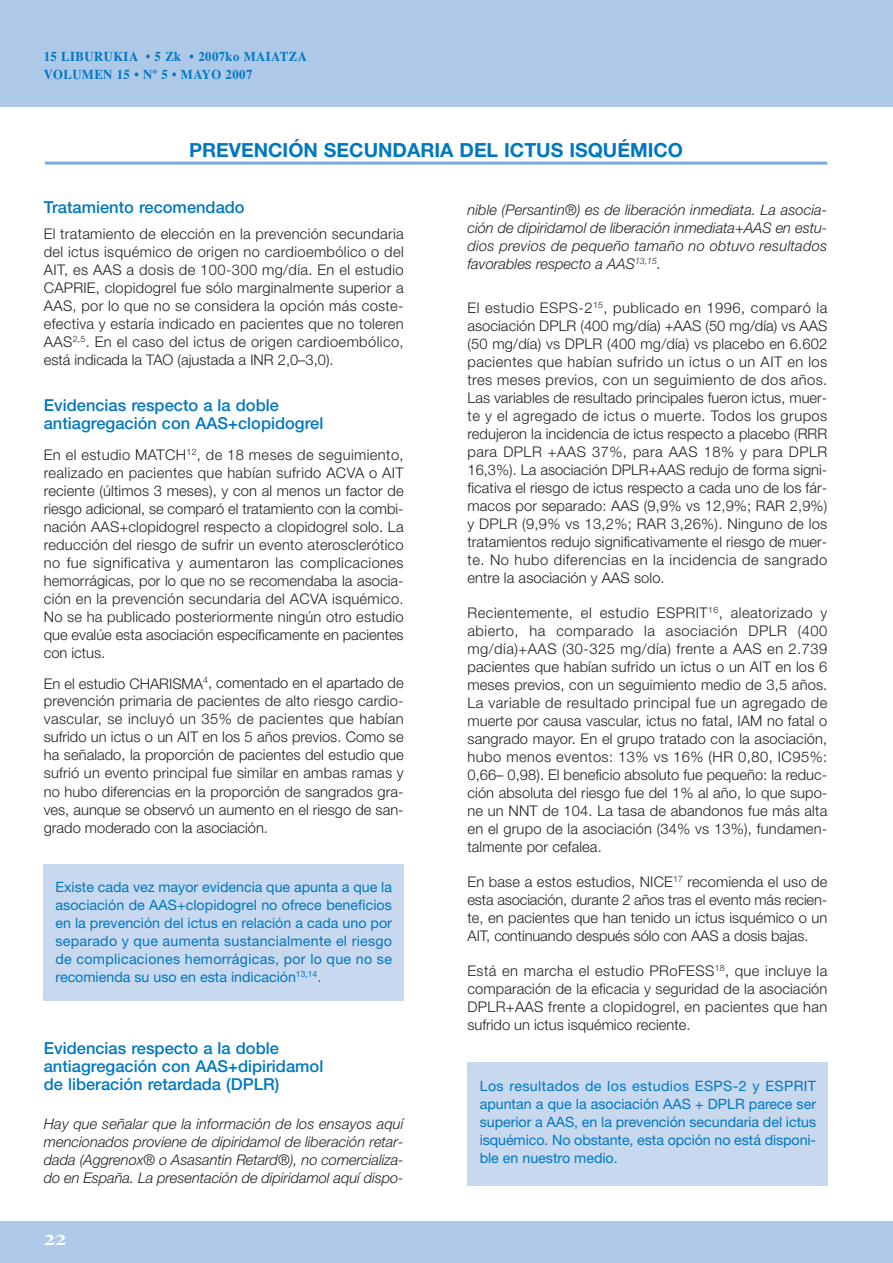
<style>
.page{position:relative;width:893px;height:1263px;background:#fff}
.page>*{position:absolute;margin:0;border:0;box-sizing:border-box;transform-origin:0 0}
.t1{font:700 19.5px "Helvetica Neue";color:#0078c1}
.t2{font:500 16.5px/18px "Helvetica Neue";color:#0078c1}
.t3{font:700 15px "Times";color:#fff;scale:1.5 1}
.t4{font:300 14.7px/18px "Helvetica Neue";color:#231f20;text-align:justify}
.t5{font:italic 300 14.7px/18px "Helvetica Neue";letter-spacing:-.005em;color:#231f20;text-align:justify}
.t6{font:14.25px/18px "Helvetica Neue";color:#0078c1;text-align:justify}
.t7{font:700 13.5px/18px "Times";letter-spacing:.035em;color:#0078c1;scale:.94 1}
</style>
<div class="page">
<div style="left:0;top:1221px;width:893px;height:42px;background:#aec8e8"></div>
<div style="left:0;top:0;width:893px;height:106px;background:#aec8e8"></div>
<hr style="left:45px;top:162px;width:782px;height:3px;background:#7bacdc">
<div style="left:44px;top:865px;width:360px;height:136px;background:#c7d8ef"></div>
<div style="left:468px;top:1062px;width:360px;height:124px;background:#c7d8ef"></div>
<p class="t7" style="left:44px;top:49px;width:281px">15 LIBURUKIA • 5 Zk • 2007ko MAIATZA<br>VOLUMEN 15 • Nº 5 • MAYO 2007</p>
<h1 class="t1" style="left:189px;top:143px;width:495px">PREVENCIÓN SECUNDARIA DEL ICTUS ISQUÉMICO</h1>
<p class="t2" style="left:44px;top:200px;width:202px">Tratamiento recomendado</p>
<p class="t4" style="left:44px;top:227px;width:361px">El tratamiento de elección en la prevención secundaria del ictus isquémico de origen no cardioembólico o del AIT, es AAS a dosis de 100-300 mg/día. En el estudio CAPRIE, clopidogrel fue sólo marginalmente superior a AAS, por lo que no se considera la opción más coste&shy;efectiva y estaría indicado en pacientes que no toleren AAS<sup>2,5</sup>. En el caso del ictus de origen cardioembólico, está indicada la TAO (ajustada a INR 2,0–3,0).</p>
<p class="t2" style="left:44px;top:398px;width:281px">Evidencias respecto a la doble antiagregación con AAS+clopidogrel</p>
<p class="t4" style="left:44px;top:447px;width:361px">En el estudio MATCH<sup>12</sup>, de 18 meses de seguimiento, realizado en pacientes que habían sufrido ACVA o AIT reciente (últimos 3 meses), y con al menos un factor de riesgo adicional, se comparó el tratamiento con la combi&shy;nación AAS+clopidogrel respecto a clopidogrel solo. La reducción del riesgo de sufrir un evento aterosclerótico no fue significativa y aumentaron las complicaciones hemorrágicas, por lo que no se recomendaba la asocia&shy;ción en la prevención secundaria del ACVA isquémico.<br>No se ha publicado posteriormente ningún otro estudio que evalúe esta asociación específicamente en pacientes con ictus.</p>
<p class="t4" style="left:44px;top:676px;width:361px">En el estudio CHARISMA<sup>4</sup>, comentado en el apartado de prevención primaria de pacientes de alto riesgo cardio&shy;vascular, se incluyó un 35% de pacientes que habían sufrido un ictus o un AIT en los 5 años previos. Como se ha señalado, la proporción de pacientes del estudio que sufrió un evento principal fue similar en ambas ramas y no hubo diferencias en la proporción de sangrados gra&shy;ves, aunque se observó un aumento en el riesgo de san&shy;grado moderado con la asociación.</p>
<p class="t6" style="left:56px;top:879px;width:338px">Existe cada vez mayor evidencia que apunta a que la asociación de AAS+clopidogrel no ofrece beneficios en la prevención del ictus en relación a cada uno por separado y que aumenta sustancialmente el riesgo de complicaciones hemorrágicas, por lo que no se recomienda su uso en esta indicación<sup>13,14</sup>.</p>
<p class="t2" style="left:44px;top:1041px;width:281px">Evidencias respecto a la doble antiagregación con AAS+dipiridamol de liberación retardada (DPLR)</p>
<p class="t5" style="left:44px;top:1116px;width:361px">Hay que señalar que la información de los ensayos aquí mencionados proviene de dipiridamol de liberación retar&shy;dada (Aggrenox® o Asasantin Retard®), no comercializa&shy;do en España. La presentación de dipiridamol aquí dispo-</p>
<p class="t3" style="left:44px;top:1234px;width:16px">22</p>
<p class="t5" style="left:467px;top:202px;width:361px">nible (Persantin®) es de liberación inmediata. La asocia&shy;ción de dipiridamol de liberación inmediata+AAS en estu&shy;dios previos de pequeño tamaño no obtuvo resultados favorables respecto a AAS<sup>13,15</sup>.</p>
<p class="t4" style="left:467px;top:300px;width:361px">El estudio ESPS-2<sup>15</sup>, publicado en 1996, comparó la asociación DPLR (400 mg/día) +AAS (50 mg/día) vs AAS (50 mg/día) vs DPLR (400 mg/día) vs placebo en 6.602 pacientes que habían sufrido un ictus o un AIT en los tres meses previos, con un seguimiento de dos años.<br>Las variables de resultado principales fueron ictus, muer&shy;te y el agregado de ictus o muerte. Todos los grupos redujeron la incidencia de ictus respecto a placebo (RRR para DPLR +AAS 37%, para AAS 18% y para DPLR 16,3%). La asociación DPLR+AAS redujo de forma signi&shy;ficativa el riesgo de ictus respecto a cada uno de los fár&shy;macos por separado: AAS (9,9% vs 12,9%; RAR 2,9%) y DPLR (9,9% vs 13,2%; RAR 3,26%). Ninguno de los tratamientos redujo significativamente el riesgo de muer&shy;te. No hubo diferencias en la incidencia de sangrado entre la asociación y AAS solo.</p>
<p class="t4" style="left:467px;top:605px;width:361px">Recientemente, el estudio ESPRIT<sup>16</sup>, aleatorizado y abierto, ha comparado la asociación DPLR (400 mg/día)+AAS (30-325 mg/día) frente a AAS en 2.739 pacientes que habían sufrido un ictus o un AIT en los 6 meses previos, con un seguimiento medio de 3,5 años.<br>La variable de resultado principal fue un agregado de muerte por causa vascular, ictus no fatal, IAM no fatal o sangrado mayor. En el grupo tratado con la asociación, hubo menos eventos: 13% vs 16% (HR 0,80, IC95%:<br>0,66– 0,98). El beneficio absoluto fue pequeño: la reduc&shy;ción absoluta del riesgo fue del 1% al año, lo que supo&shy;ne un NNT de 104. La tasa de abandonos fue más alta en el grupo de la asociación (34% vs 13%), fundamen&shy;talmente por cefalea.</p>
<p class="t4" style="left:467px;top:874px;width:361px">En base a estos estudios, NICE<sup>17</sup> recomienda el uso de esta asociación, durante 2 años tras el evento más recien&shy;te, en pacientes que han tenido un ictus isquémico o un AIT, continuando después sólo con AAS a dosis bajas.</p>
<p class="t4" style="left:467px;top:963px;width:361px">Está en marcha el estudio PRoFESS<sup>18</sup>, que incluye la comparación de la eficacia y seguridad de la asociación DPLR+AAS frente a clopidogrel, en pacientes que han sufrido un ictus isquémico reciente.</p>
<p class="t6" style="left:480px;top:1079px;width:338px">Los resultados de los estudios ESPS-2 y ESPRIT apuntan a que la asociación AAS + DPLR parece ser superior a AAS, en la prevención secundaria del ictus isquémico. No obstante, esta opción no está disponi&shy;ble en nuestro medio.</p>
</div>
